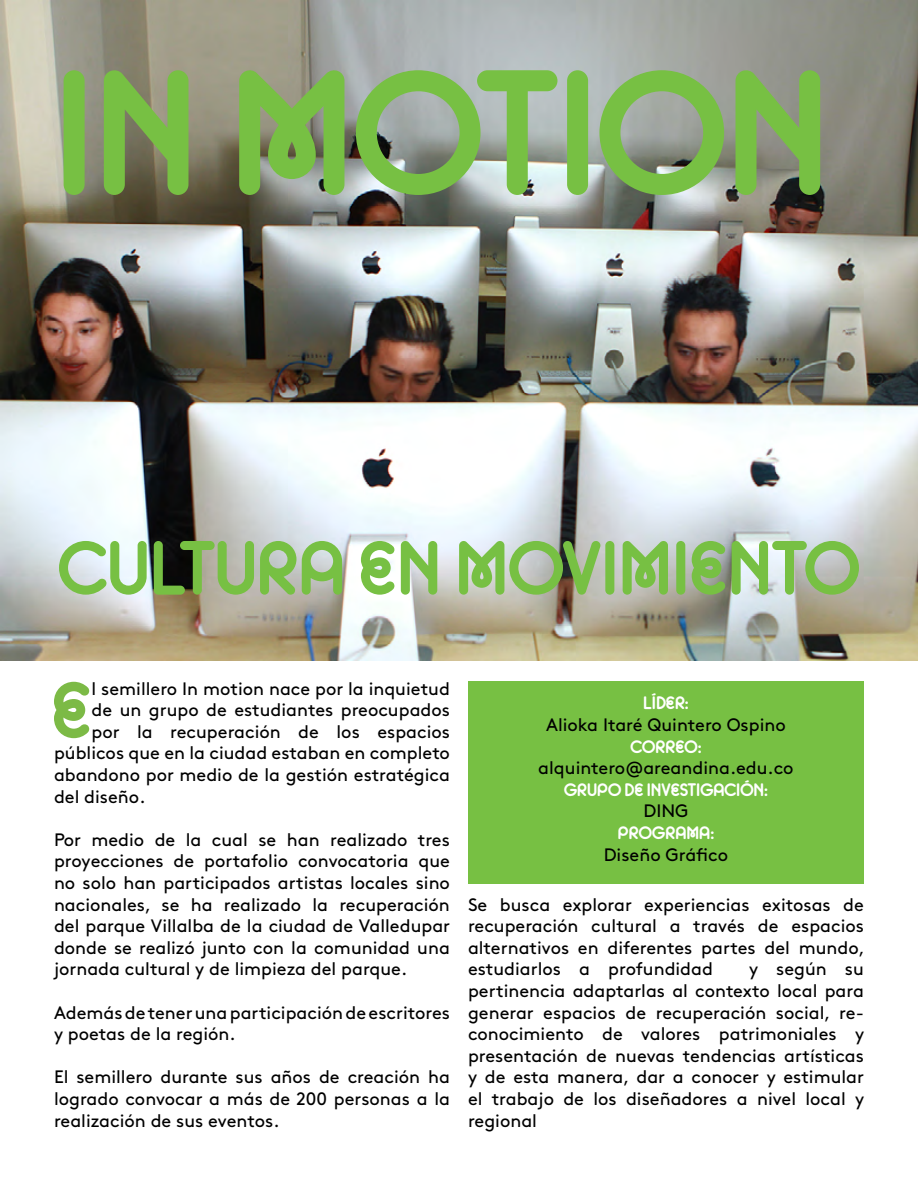
<style>
.page{position:relative;width:918px;height:1188px;background:#fff}
.page>*{position:absolute;margin:0;border:0;box-sizing:border-box;transform-origin:0 0}
.t1{font:174.9px "Areandina Voz";color:#77c043}
.t2{font:79.05px "Areandina Voz";color:#7cba46}
.t3{font:75.3px "Areandina Voz";color:#77c043}
.t4{font:18px/21.6px "Brown Std";color:#000;text-align:justify}
.t5{font:18px "Areandina Voz";color:#fff}
</style>
<div class="page">
<div style="left:468px;top:681px;width:396px;height:203px;background:#77c043"></div>
<img style="left:0;top:0;width:918px;height:660px">
<p class="t1" style="left:54px;top:40px;width:777px">IN MOTION</p>
<p class="t3" style="left:58px;top:528px;width:803px">CULTURA EN MOVIMIENTO</p>
<p class="t2" style="left:52px;top:668px;width:41px">E</p>
<p class="t4" style="left:92px;top:678px;width:360px">l semillero In motion nace por la inquietud</p>
<p class="t4" style="left:92px;top:699px;width:360px">de un grupo de estudiantes preocupados</p>
<p class="t4" style="left:92px;top:721px;width:360px">por la recuperación de los espacios</p>
<p class="t4" style="left:54px;top:742px;width:398px">públicos que en la ciudad estaban en completo</p>
<p class="t4" style="left:54px;top:764px;width:397px">abandono por medio de la gestión estratégica</p>
<p class="t4" style="left:54px;top:786px;width:93px">del diseño.</p>
<p class="t4" style="left:54px;top:829px;width:398px">Por medio de la cual se han realizado tres proyecciones de portafolio convocatoria que no solo han participados artistas locales sino nacionales, se ha realizado la recuperación del parque Villalba de la ciudad de Valledupar donde se realizó junto con la comunidad una jornada cultural y de limpieza del parque.</p>
<p class="t4" style="left:54px;top:1002px;width:398px">Además de tener una participación de escritores y poetas de la región.</p>
<p class="t4" style="left:54px;top:1066px;width:398px">El semillero durante sus años de creación ha logrado convocar a más de 200 personas a la realización de sus eventos.</p>
<p class="t5" style="left:643px;top:694px;width:47px">LÍDER:</p>
<p class="t4" style="left:546px;top:714px;width:241px">Alioka Itaré Quintero Ospino</p>
<p class="t5" style="left:631px;top:737px;width:72px">CORREO:</p>
<p class="t4" style="left:538px;top:757px;width:257px">alquintero@areandina.edu.co</p>
<p class="t5" style="left:564px;top:780px;width:205px">GRUPO DE INVESTIGACIÓN:</p>
<p class="t4" style="left:644px;top:801px;width:46px">DING</p>
<p class="t5" style="left:618px;top:823px;width:98px">PROGRAMA:</p>
<p class="t4" style="left:604px;top:844px;width:126px">Diseño Gráfico</p>
<p class="t4" style="left:468px;top:894px;width:398px">Se busca explorar experiencias exitosas de recuperación cultural a través de espacios alternativos en diferentes partes del mundo, estudiarlos a profundidad</p>
<p class="t4" style="left:468px;top:958px;width:398px;text-indent:281px">y según su pertinencia adaptarlas al contexto local para generar espacios de recuperación social, re&shy;conocimiento de valores patrimoniales y presentación de nuevas tendencias artísticas y de esta manera, dar a conocer y estimular el trabajo de los diseñadores a nivel local y regional</p>
</div>
